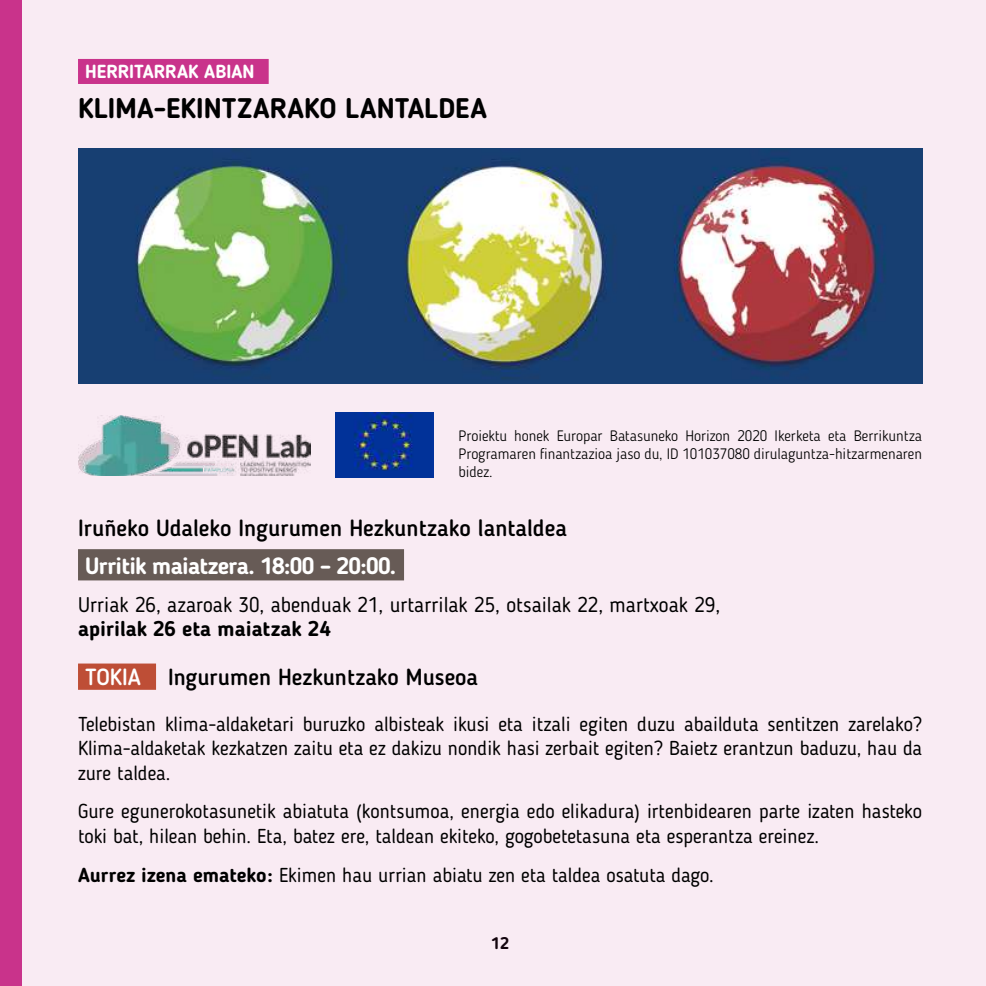
<style>
.page{position:relative;width:986px;height:986px;background:#fff}
.page>*{position:absolute;margin:0;border:0;box-sizing:border-box;transform-origin:0 0}
.t1{font:700 28px "Blogger Sans";letter-spacing:.005em;color:#000}
.t2{font:500 23.25px "Blogger Sans";color:#000}
.t3{font:700 23.25px "Blogger Sans";letter-spacing:-.03em;color:#fff}
.t4{font:500 23px "Blogger Sans";color:#000}
.t5{font:21px "Blogger Sans";color:#000}
.t6{font:700 21px "Blogger Sans";color:#000}
.t7{font:20px/24.5px "Blogger Sans";color:#000;text-align:justify}
.t8{font:700 18.75px "Blogger Sans";color:#fff}
.t9{font:700 16.5px "Blogger Sans";color:#000}
.t10{font:300 15px/18px "Blogger Sans";color:#000;text-align:justify}
.s1{font-size:23.25px;color:#fff}
.s2{font-weight:700}
</style>
<div class="page">
<div style="left:0;top:0;width:985px;height:985px;background:#f9ebf3"></div>
<div style="left:78px;top:59px;width:190px;height:25px;background:#c9338b"></div>
<div style="left:78px;top:549px;width:326px;height:31px;background:#675b56"></div>
<div style="left:78px;top:663px;width:78px;height:26px;background:#be4e36"></div>
<img style="left:78px;top:149px;width:843px;height:234px">
<img style="left:78px;top:415px;width:232px;height:60px">
<img style="left:335px;top:412px;width:98px;height:65px">
<div style="left:0;top:0;width:21px;height:985px;background:#c9338b"></div>
<p class="t8" style="left:85px;top:60px;width:171px">HERRITARRAK ABIAN</p>
<h1 class="t1" style="left:78px;top:91px;width:410px">KLIMA-EKINTZARAKO LANTALDEA</h1>
<p class="t10" style="left:458px;top:426px;width:465px">Proiektu honek Europar Batasuneko Horizon 2020 Ikerketa eta Berrikuntza Programaren finantzazioa jaso du, ID 101037080 dirulaguntza-hitzarmenaren bidez.</p>
<p class="t2" style="left:78px;top:513px;width:490px">Iruñeko Udaleko Ingurumen Hezkuntzako lantaldea</p>
<p class="t3" style="left:85px;top:551px;width:312px">Urritik maiatzera. 18:00 – 20:00.</p>
<p class="t5" style="left:78px;top:592px;width:643px">Urriak 26, azaroak 30, abenduak 21, urtarrilak 25, otsailak 22, martxoak 29,</p>
<p class="t6" style="left:78px;top:615px;width:254px">apirilak 26 eta maiatzak 24</p>
<p class="t4" style="left:85px;top:662px;width:394px"><span class="s1">TOKIA</span> Ingurumen Hezkuntzako Museoa</p>
<p class="t7" style="left:78px;top:711px;width:845px">Telebistan klima-aldaketari buruzko albisteak ikusi eta itzali egiten duzu abailduta sentitzen zarelako?<br>Klima-aldaketak kezkatzen zaitu eta ez dakizu nondik hasi zerbait egiten? Baietz erantzun baduzu, hau da zure taldea.</p>
<p class="t7" style="left:78px;top:798px;width:845px">Gure egunerokotasunetik abiatuta (kontsumoa, energia edo elikadura) irtenbidearen parte izaten hasteko toki bat, hilean behin. Eta, batez ere, taldean ekiteko, gogobetetasuna eta esperantza ereinez.</p>
<p class="t7" style="left:78px;top:862px;width:637px"><span class="s2">Aurrez izena emateko:</span> Ekimen hau urrian abiatu zen eta taldea osatuta dago.</p>
<p class="t9" style="left:491px;top:932px;width:19px">12</p>
</div>
